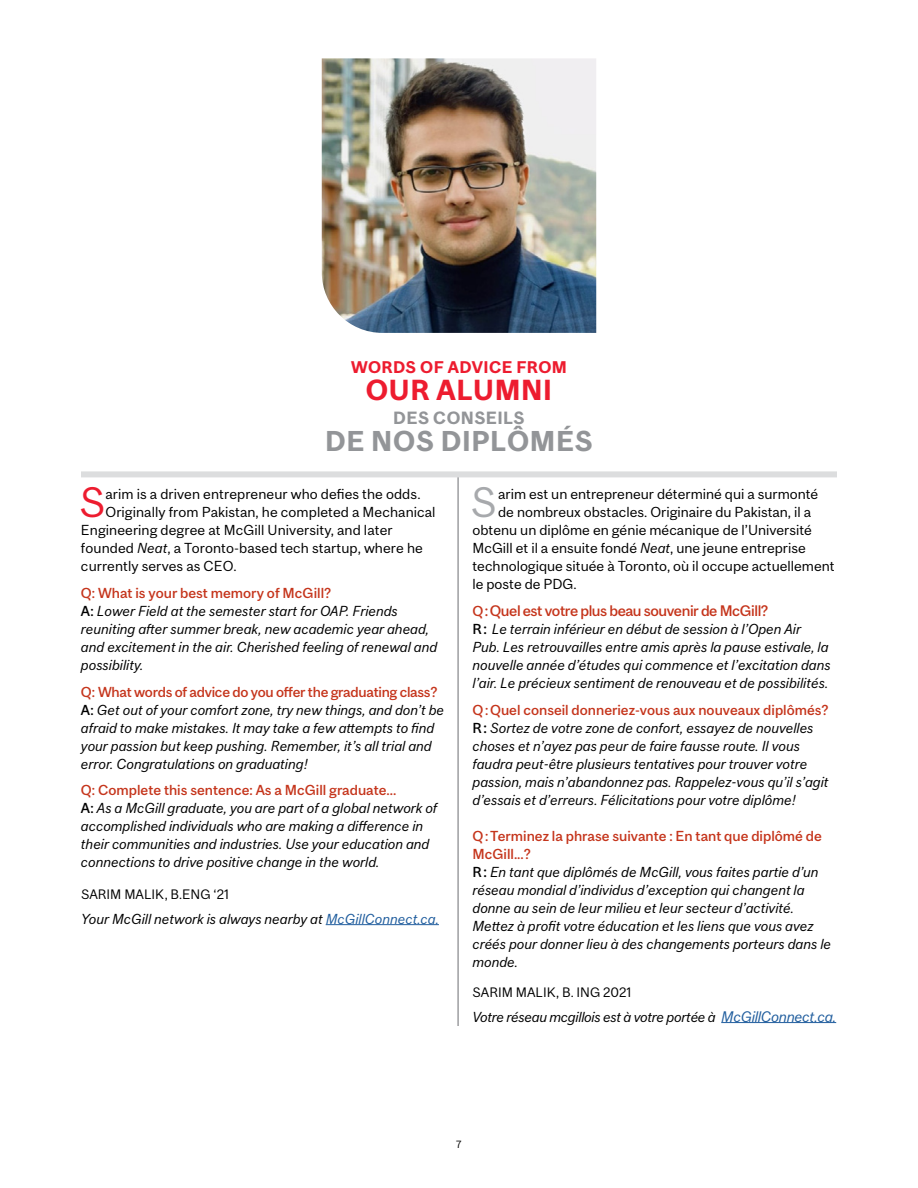
<style>
.page{position:relative;width:918px;height:1188px;background:#fff}
.page>*{position:absolute;margin:0;border:0;box-sizing:border-box;transform-origin:0 0}
.t1{font:39.6px "Mc Gill Sans";color:#ed1c2f}
.t2{font:39.6px "Mc Gill Sans";color:#a7a9ac}
.t3{font:700 27px "Mc Gill Sans";letter-spacing:.025em;color:#ed1c2f}
.t4{font:700 26.7px "Mc Gill Sans";letter-spacing:.025em;color:#939598}
.t5{font:700 16.5px "Mc Gill Sans";letter-spacing:.025em;color:#939598}
.t6{font:700 15.75px "Mc Gill Sans";letter-spacing:.025em;color:#ed1c2f}
.t7{font:500 14.25px "Mc Gill Sans";letter-spacing:-.03em;color:#c5351c}
.t8{font:italic 13.5px/18px "Mc Gill Sans";color:#000}
.t9{font:13.5px "Mc Gill Sans";color:#000}
.t10{font:italic 13.5px "Mc Gill Sans";letter-spacing:-.02em;color:#000}
.t11{font:12.75px "Mc Gill Sans";color:#000}
.t12{font:9.75px "Mc Gill Sans";color:#000}
.s1{font-style:italic}
.s2{font-weight:500;font-style:normal;color:#c5351c}
.s3{font-weight:500;font-style:normal}
.s4{color:#215e9e}
.s5{font-size:13.5px}
.s6{font-weight:500;font-style:normal;font-size:14.25px}
.s7{font-size:14.25px;color:#215e9e}
</style>
<div class="page">
<img style="left:322px;top:58px;width:274px;height:275px">
<hr style="left:326px;top:924px;width:113px;height:1px;background:#215e9e">
<hr style="left:721px;top:1022px;width:115px;height:1px;background:#215e9e">
<hr style="left:458px;top:474px;width:1px;height:552px;background:#6d6e71">
<div style="left:81px;top:471px;width:756px;height:6px;background:#dcddde"></div>
<p class="t6" style="left:351px;top:358px;width:217px">WORDS OF ADVICE FROM</p>
<h2 class="t3" style="left:366px;top:374px;width:188px">OUR ALUMNI</h2>
<p class="t5" style="left:393px;top:408px;width:133px">DES CONSEILS</p>
<h3 class="t4" style="left:325px;top:425px;width:269px">DE NOS DIPLÔMÉS</h3>
<h1 class="t1" style="left:79px;top:479px;width:28px">S</h1>
<p class="t9" style="left:105px;top:486px;width:317px">arim is a driven entrepreneur who defies the odds.</p>
<p class="t9" style="left:105px;top:504px;width:332px">Originally from Pakistan, he completed a Mechanical</p>
<p class="t9" style="left:81px;top:522px;width:313px">Engineering degree at McGill University, and later</p>
<p class="t9" style="left:81px;top:540px;width:343px">founded <span class="s1">Neat</span>, a Toronto-based tech startup, where he</p>
<p class="t9" style="left:81px;top:558px;width:157px">currently serves as CEO.</p>
<p class="t8" style="left:81px;top:584px;width:358px"><span class="s2">Q: What is your best memory of McGill?<br></span><span class="s3">A:</span> Lower Field at the semester start for OAP. Friends reuniting after summer break, new academic year ahead, and excitement in the air. Cherished feeling of renewal and possibility.</p>
<p class="t8" style="left:81px;top:683px;width:365px"><span class="s2">Q: What words of advice do you offer the graduating class?<br></span><span class="s3">A:</span> Get out of your comfort zone, try new things, and don’t be afraid to make mistakes. It may take a few attempts to find your passion but keep pushing. Remember, it’s all trial and error. Congratulations on graduating!</p>
<p class="t8" style="left:81px;top:781px;width:358px"><span class="s2">Q: Complete this sentence: As a McGill graduate...<br></span><span class="s3">A:</span> As a McGill graduate, you are part of a global network of accomplished individuals who are making a difference in their communities and industries. Use your education and connections to drive positive change in the world.</p>
<p class="t11" style="left:81px;top:886px;width:150px">SARIM MALIK, B.ENG ‘21</p>
<p class="t8" style="left:81px;top:910px;width:359px">Your McGill network is always nearby at <span class="s4">McGillConnect.ca.</span></p>
<h1 class="t2" style="left:471px;top:479px;width:28px">S</h1>
<p class="t9" style="left:498px;top:486px;width:322px">arim est un entrepreneur déterminé qui a surmonté</p>
<p class="t9" style="left:498px;top:504px;width:314px">de nombreux obstacles. Originaire du Pakistan, il a</p>
<p class="t9" style="left:472px;top:522px;width:341px">obtenu un diplôme en génie mécanique de l’Université</p>
<p class="t9" style="left:472px;top:540px;width:335px">McGill et il a ensuite fondé <span class="s1">Neat</span>, une jeune entreprise</p>
<p class="t9" style="left:472px;top:558px;width:364px">technologique située à Toronto, où il occupe actuellement</p>
<p class="t9" style="left:472px;top:576px;width:106px">le poste de PDG.</p>
<p class="t7" style="left:472px;top:602px;width:298px"><span class="s5">Q</span>:Quel est votre plus beau souvenir de McGill?</p>
<p class="t8" style="left:472px;top:620px;width:360px"><span class="s3">R</span><span class="s6">:</span> Le terrain inférieur en début de session à l’Open Air Pub. Les retrouvailles entre amis après la pause estivale, la nouvelle année d’études qui commence et l’excitation dans l’air. Le précieux sentiment de renouveau et de possibilités.</p>
<p class="t8" style="left:472px;top:701px;width:358px"><span class="s2">Q:Quel conseil donneriez-vous aux nouveaux diplômés?<br></span><span class="s3">R</span><span class="s6">:</span> Sortez de votre zone de confort, essayez de nouvelles choses et n’ayez pas peur de faire fausse route. Il vous faudra peut-être plusieurs tentatives pour trouver votre passion, mais n’abandonnez pas. Rappelez-vous qu’il s’agit d’essais et d’erreurs. Félicitations pour votre diplôme!</p>
<p class="t8" style="left:472px;top:827px;width:360px"><span class="s2">Q:Terminez la phrase suivante : En tant que diplômé de McGill...?<br></span><span class="s3">R</span><span class="s6">:</span> En tant que diplômés de McGill, vous faites partie d’un réseau mondial d’individus d’exception qui changent la donne au sein de leur milieu et leur secteur d’activité.<br>Mettez à profit votre éducation et les liens que vous avez créés pour donner lieu à des changements porteurs dans le monde.</p>
<p class="t11" style="left:472px;top:984px;width:161px">SARIM MALIK, B. ING 2021</p>
<p class="t10" style="left:472px;top:1008px;width:365px">Votre réseau mcgillois est à votre portée à <span class="s7">McGillConnect.ca.</span></p>
<p class="t12" style="left:456px;top:1138px;width:7px">7</p>
</div>
